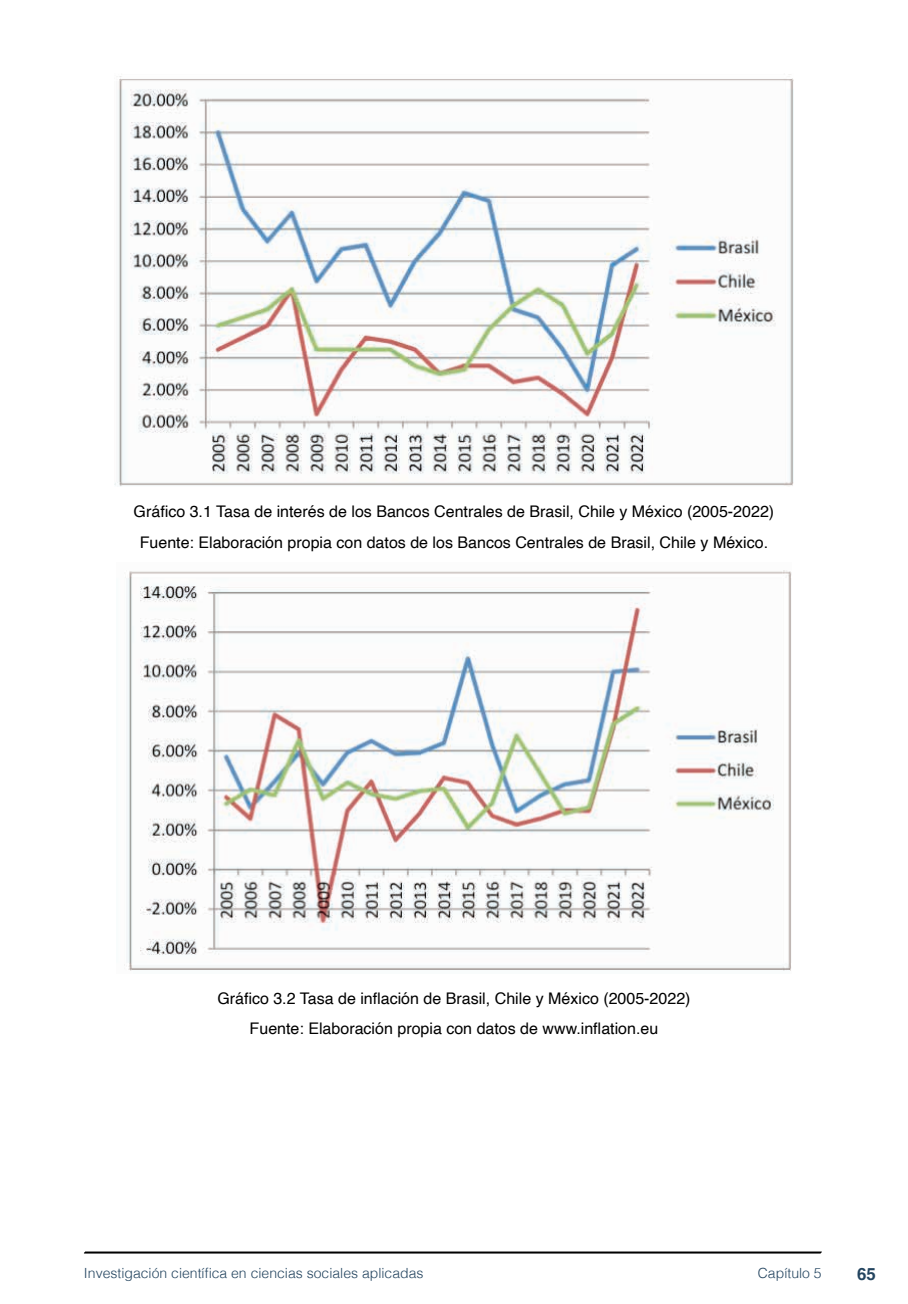
<style>
.page{position:relative;width:908px;height:1304px;background:#fff}
.page>*{position:absolute;margin:0;border:0;box-sizing:border-box;transform-origin:0 0}
.t1{font:700 16.8px "Helvetica";color:#23445f}
.t2{font:16px/30.6px "Helvetica";color:#000;text-align:center}
.t3{font:300 14px "Helvetica";color:#23445f}
</style>
<div class="page">
<svg style="left:84px;top:1251px;width:737px;height:3px;background:#515151"></svg>
<img style="left:114px;top:74px;width:679px;height:413px">
<img style="left:124px;top:570px;width:667px;height:401px">
<p class="t2" style="left:134px;top:497px;width:641px">Gráfico 3.1 Tasa de interés de los Bancos Centrales de Brasil, Chile y México (2005-2022)<br>Fuente: Elaboración propia con datos de los Bancos Centrales de Brasil, Chile y México.</p>
<p class="t2" style="left:217px;top:983px;width:474px">Gráfico 3.2 Tasa de inflación de Brasil, Chile y México (2005-2022)<br>Fuente: Elaboración propia con datos de www.inflation.eu</p>
<p class="t3" style="left:84px;top:1261px;width:341px">Investigación científica en ciencias sociales aplicadas</p>
<p class="t3" style="left:757px;top:1261px;width:65px">Capítulo 5</p>
<p class="t1" style="left:856px;top:1264px;width:20px">65</p>
</div>
